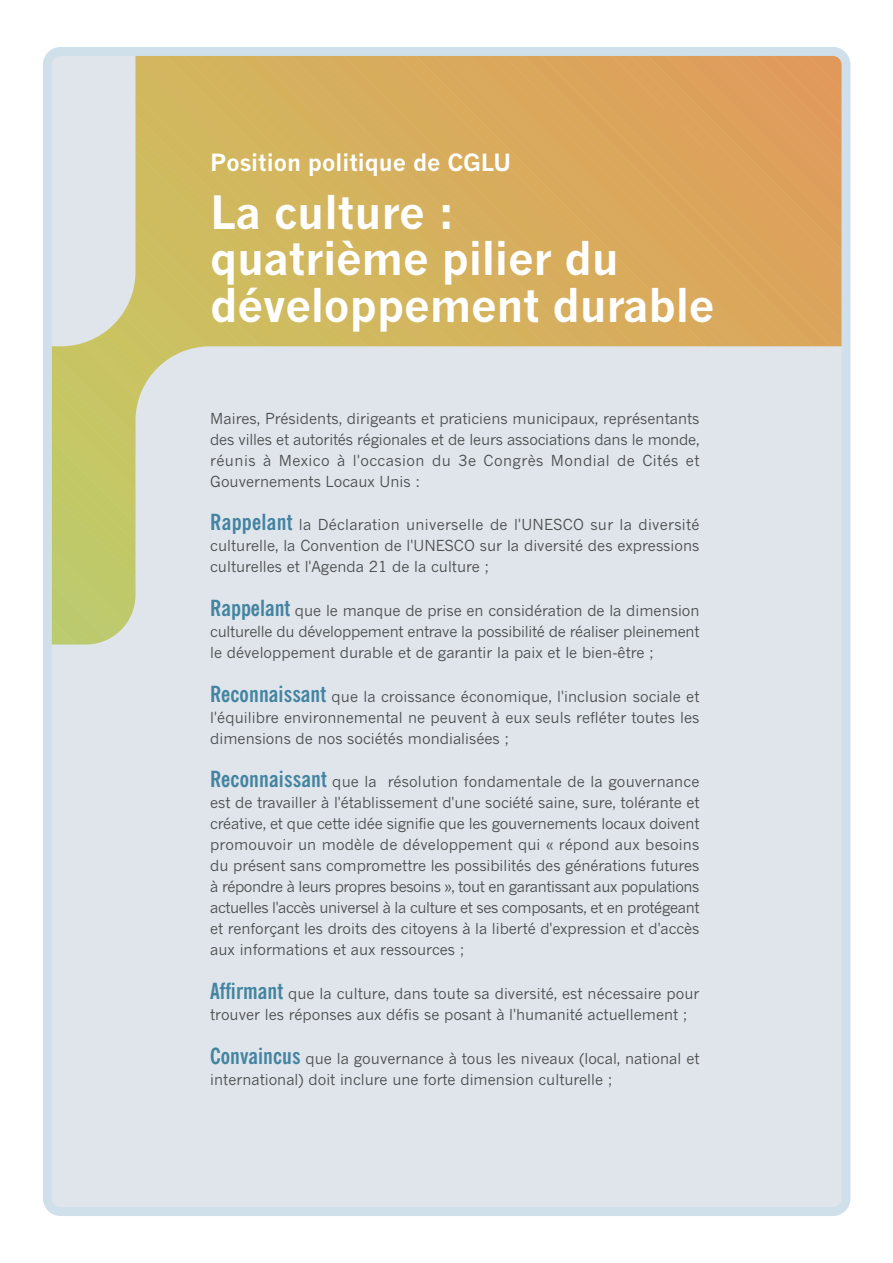
<style>
.page{position:relative;width:893px;height:1263px;background:#fff}
.page>*{position:absolute;margin:0;border:0;box-sizing:border-box;transform-origin:0 0}
.t1{font:700 45px/46.5px "News Gothic";letter-spacing:-.005em;color:#fff}
.t2{font:700 23.25px "News Gothic";color:#fff}
.t3{font:15px/21px "News Gothic";color:#4b4c4d;text-align:justify}
.s1{font-family:"News Gothic BT";font-weight:700;font-stretch:condensed;font-size:22.2px;color:#4384a1}
</style>
<div class="page">
<div style="left:47px;top:51px;width:799px;height:1161px;background:#dfe5eb;border-radius:13px"></div>
<svg style="left:88px;top:337px;width:28px;height:306px;background:#c3c86b"></svg>
<div style="left:97px;top:331px;width:28px;height:303px;background:#c5c867"></div>
<div style="left:106px;top:323px;width:25px;height:302px;background:#c6c866"></div>
<svg style="left:115px;top:312px;width:19px;height:304px;background:#c5c768"></svg>
<svg style="left:124px;top:291px;width:12px;height:316px;background:#c7c76a"></svg>
<svg style="left:133px;top:57px;width:8px;height:541px"></svg>
<div style="left:141px;top:57px;width:9px;height:336px;background:#cebd60"></div>
<div style="left:150px;top:57px;width:9px;height:320px;background:#cfbc60"></div>
<div style="left:159px;top:57px;width:9px;height:310px;background:#cfbc5f"></div>
<div style="left:168px;top:57px;width:9px;height:303px;background:#cfbc5f"></div>
<div style="left:177px;top:57px;width:9px;height:297px;background:#cfbb5f"></div>
<div style="left:186px;top:57px;width:9px;height:294px;background:#d0bb5f"></div>
<div style="left:195px;top:57px;width:9px;height:291px;background:#d0ba5f"></div>
<div style="left:204px;top:57px;width:9px;height:290px;background:#d1ba5f"></div>
<div style="left:213px;top:57px;width:9px;height:290px;background:#d1b95f"></div>
<div style="left:222px;top:57px;width:9px;height:290px;background:#d1b95f"></div>
<div style="left:231px;top:57px;width:9px;height:290px;background:#d1b85e"></div>
<div style="left:240px;top:57px;width:8px;height:290px;background:#d1b85e"></div>
<div style="left:248px;top:57px;width:9px;height:290px;background:#d1b85e"></div>
<div style="left:257px;top:57px;width:9px;height:290px;background:#d1b85e"></div>
<div style="left:266px;top:57px;width:9px;height:290px;background:#d1b75e"></div>
<div style="left:275px;top:57px;width:9px;height:290px;background:#d3b75e"></div>
<div style="left:284px;top:57px;width:9px;height:290px;background:#d3b65e"></div>
<div style="left:293px;top:57px;width:9px;height:290px;background:#d3b65e"></div>
<div style="left:302px;top:57px;width:9px;height:290px;background:#d3b65e"></div>
<div style="left:311px;top:57px;width:9px;height:290px;background:#d3b55e"></div>
<div style="left:320px;top:57px;width:9px;height:290px;background:#d3b55e"></div>
<div style="left:329px;top:57px;width:9px;height:290px;background:#d4b45e"></div>
<div style="left:338px;top:57px;width:9px;height:290px;background:#d4b45e"></div>
<div style="left:347px;top:57px;width:8px;height:290px;background:#d4b45e"></div>
<div style="left:355px;top:57px;width:9px;height:290px;background:#d4b35e"></div>
<div style="left:364px;top:57px;width:9px;height:290px;background:#d4b35e"></div>
<div style="left:373px;top:57px;width:9px;height:290px;background:#d4b35e"></div>
<svg style="left:382px;top:57px;width:458px;height:290px;background:#d6b265"></svg>
<svg style="left:391px;top:57px;width:449px;height:283px;background:#d6af5d"></svg>
<svg style="left:400px;top:57px;width:440px;height:274px;background:#d6ae5d"></svg>
<svg style="left:409px;top:57px;width:431px;height:265px;background:#d6ae5d"></svg>
<svg style="left:418px;top:57px;width:422px;height:256px;background:#d7ad5d"></svg>
<svg style="left:427px;top:57px;width:413px;height:247px;background:#d7ac5d"></svg>
<svg style="left:436px;top:57px;width:404px;height:238px;background:#d7ac5d"></svg>
<svg style="left:445px;top:57px;width:395px;height:229px;background:#d8ab5d"></svg>
<div style="left:454px;top:57px;width:386px;height:220px;background:#d8ab5d"></div>
<svg style="left:462px;top:57px;width:378px;height:211px;background:#d8aa5d"></svg>
<svg style="left:471px;top:57px;width:369px;height:203px;background:#d8aa5c"></svg>
<div style="left:480px;top:57px;width:360px;height:194px;background:#d9aa5c"></div>
<div style="left:489px;top:57px;width:351px;height:185px;background:#d9a95c"></div>
<svg style="left:498px;top:57px;width:342px;height:176px;background:#d9a85c"></svg>
<svg style="left:507px;top:57px;width:333px;height:167px;background:#daa75c"></svg>
<div style="left:516px;top:57px;width:324px;height:158px;background:#daa75c"></div>
<div style="left:525px;top:57px;width:315px;height:149px;background:#dba75b"></div>
<svg style="left:534px;top:57px;width:306px;height:140px;background:#dba65c"></svg>
<div style="left:543px;top:57px;width:297px;height:131px;background:#dda25b"></div>
<div style="left:43px;top:47px;width:807px;height:1169px;border:9px solid #d0e0ea;border-radius:13px"></div>
<h2 class="t2" style="left:210px;top:153px;width:302px">Position politique de CGLU</h2>
<h1 class="t1" style="left:210px;top:193px;width:506px">La culture :<br>quatrième pilier du développement durable</h1>
<p class="t3" style="left:210px;top:409px;width:490px">Maires, Présidents, dirigeants et praticiens municipaux, représentants des villes et autorités régionales et de leurs associations dans le monde, réunis à Mexico à l'occasion du 3e Congrès Mondial de Cités et Gouvernements Locaux Unis :</p>
<p class="t3" style="left:210px;top:516px;width:491px"><span class="s1">Rappelant</span> la Déclaration universelle de l'UNESCO sur la diversité culturelle, la Convention de l'UNESCO sur la diversité des expressions culturelles et l'Agenda 21 de la culture ;</p>
<p class="t3" style="left:210px;top:601px;width:491px"><span class="s1">Rappelant</span> que le manque de prise en considération de la dimension culturelle du développement entrave la possibilité de réaliser pleinement le développement durable et de garantir la paix et le bien-être ;</p>
<p class="t3" style="left:210px;top:687px;width:490px"><span class="s1">Reconnaissant</span> que la croissance économique, l'inclusion sociale et l'équilibre environnemental ne peuvent à eux seuls refléter toutes les dimensions de nos sociétés mondialisées ;</p>
<p class="t3" style="left:210px;top:773px;width:491px"><span class="s1">Reconnaissant</span> que la résolution fondamentale de la gouvernance est de travailler à l'établissement d'une société saine, sure, tolérante et créative, et que cette idée signifie que les gouvernements locaux doivent promouvoir un modèle de développement qui « répond aux besoins du présent sans compromettre les possibilités des générations futures à répondre à leurs propres besoins », tout en garantissant aux populations actuelles l'accès universel à la culture et ses composants, et en protégeant et renforçant les droits des citoyens à la liberté d'expression et d'accès aux informations et aux ressources ;</p>
<p class="t3" style="left:210px;top:984px;width:491px"><span class="s1">Affirmant</span> que la culture, dans toute sa diversité, est nécessaire pour trouver les réponses aux défis se posant à l'humanité actuellement ;</p>
<p class="t3" style="left:210px;top:1049px;width:491px"><span class="s1">Convaincus</span> que la gouvernance à tous les niveaux (local, national et international) doit inclure une forte dimension culturelle ;</p>
</div>
